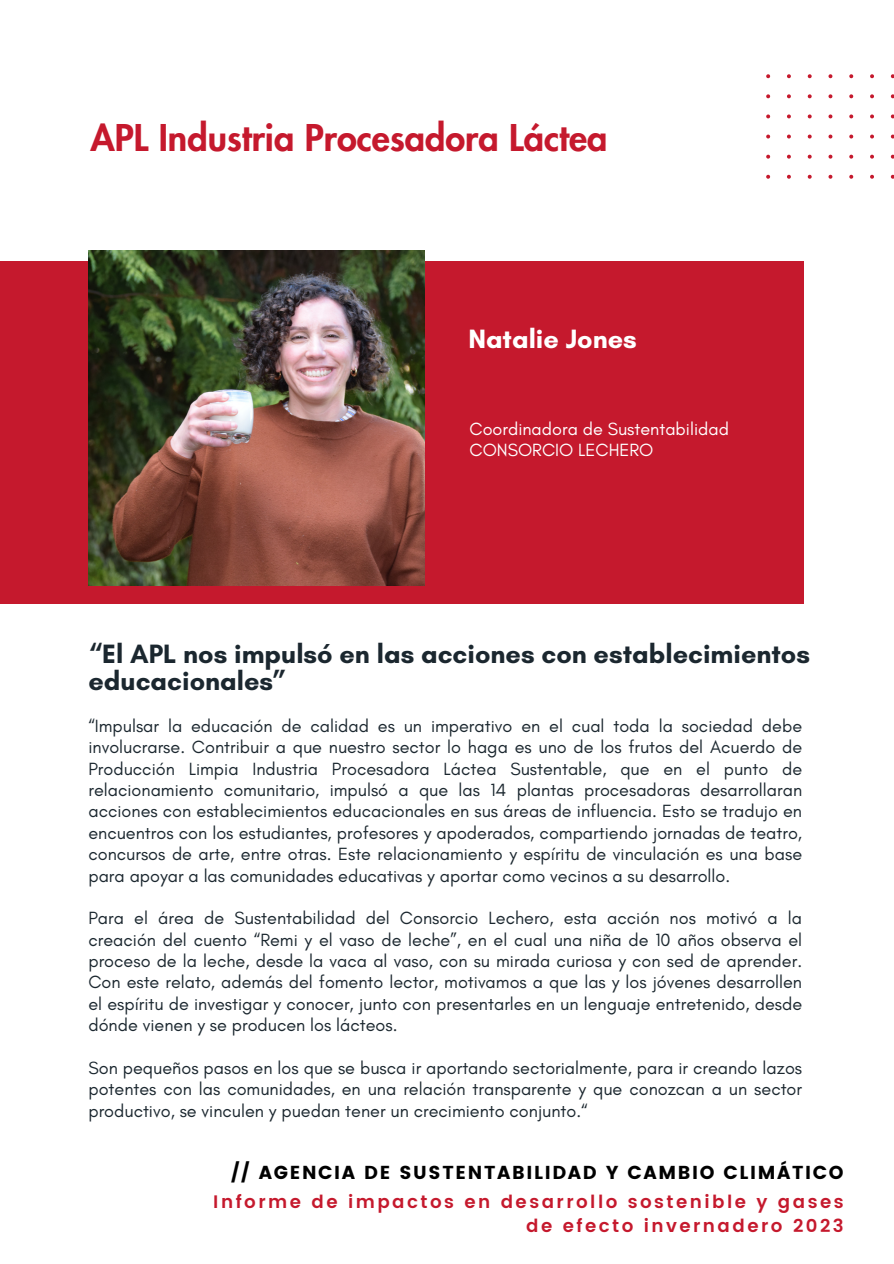
<style>
.page{position:relative;width:894px;height:1264px;background:#fff}
.page>*{position:absolute;margin:0;border:0;box-sizing:border-box;transform-origin:0 0}
.t1{font:800 36px "Futura LT Pro";color:#c5192d}
.t2{font:700 27px/27px "Glacial Indifference";color:#1b272f}
.t3{font:700 27px "Glacial Indifference";color:#fff}
.t4{font:18.75px "Poppins";letter-spacing:.09em;color:#000}
.t5{font:18px/21.3px "Glacial Indifference";color:#1b272f;text-align:justify}
.t6{font:600 18px/23.9px "Poppins";letter-spacing:.135em;color:#c5192d;text-align:right}
.t7{font:18px "Glacial Indifference";color:#fff}
</style>
<div class="page">
<div style="left:0;top:261px;width:803px;height:342px;background:#c5192d"></div>
<img style="left:88px;top:250px;width:336px;height:335px">
<svg style="left:766px;top:74px;width:127px;height:105px"></svg>
<h3 class="t1" style="left:90px;top:121px;width:518px">APL Industria Procesadora Láctea</h3>
<h2 class="t3" style="left:468px;top:323px;width:170px">Natalie Jones</h2>
<p class="t7" style="left:469px;top:418px;width:261px">Coordinadora de Sustentabilidad</p>
<p class="t7" style="left:469px;top:439px;width:185px">CONSORCIO LECHERO</p>
<p class="t2" style="left:88px;top:640px;width:723px">“El APL nos impulsó en las acciones con establecimientos educacionales”</p>
<h2 class="t5" style="left:88px;top:715px;width:715px">“Impulsar la educación de calidad es un imperativo en el cual toda la sociedad debe involucrarse. Contribuir a que nuestro sector lo haga es uno de los frutos del Acuerdo de Producción Limpia Industria Procesadora Láctea Sustentable, que en el punto de relacionamiento comunitario, impulsó a que las 14 plantas procesadoras desarrollaran acciones con establecimientos educacionales en sus áreas de influencia. Esto se tradujo en encuentros con los estudiantes, profesores y apoderados, compartiendo jornadas de teatro, concursos de arte, entre otras. Este relacionamiento y espíritu de vinculación es una base para apoyar a las comunidades educativas y aportar como vecinos a su desarrollo.</h2>
<p class="t5" style="left:88px;top:907px;width:715px">Para el área de Sustentabilidad del Consorcio Lechero, esta acción nos motivó a la creación del cuento “Remi y el vaso de leche”, en el cual una niña de 10 años observa el proceso de la leche, desde la vaca al vaso, con su mirada curiosa y con sed de aprender.<br>Con este relato, además del fomento lector, motivamos a que las y los jóvenes desarrollen el espíritu de investigar y conocer, junto con presentarles en un lenguaje entretenido, desde dónde vienen y se producen los lácteos.</p>
<p class="t5" style="left:88px;top:1057px;width:715px">Son pequeños pasos en los que se busca ir aportando sectorialmente, para ir creando lazos potentes con las comunidades, en una relación transparente y que conozcan a un sector productivo, se vinculen y puedan tener un crecimiento conjunto.“</p>
<p class="t4" style="left:231px;top:1161px;width:614px">// AGENCIA DE SUSTENTABILIDAD Y CAMBIO CLIMÁTICO</p>
<h1 class="t6" style="left:213px;top:1190px;width:631px">Informe de impactos en desarrollo sostenible y gases de efecto invernadero 2023</h1>
</div>
